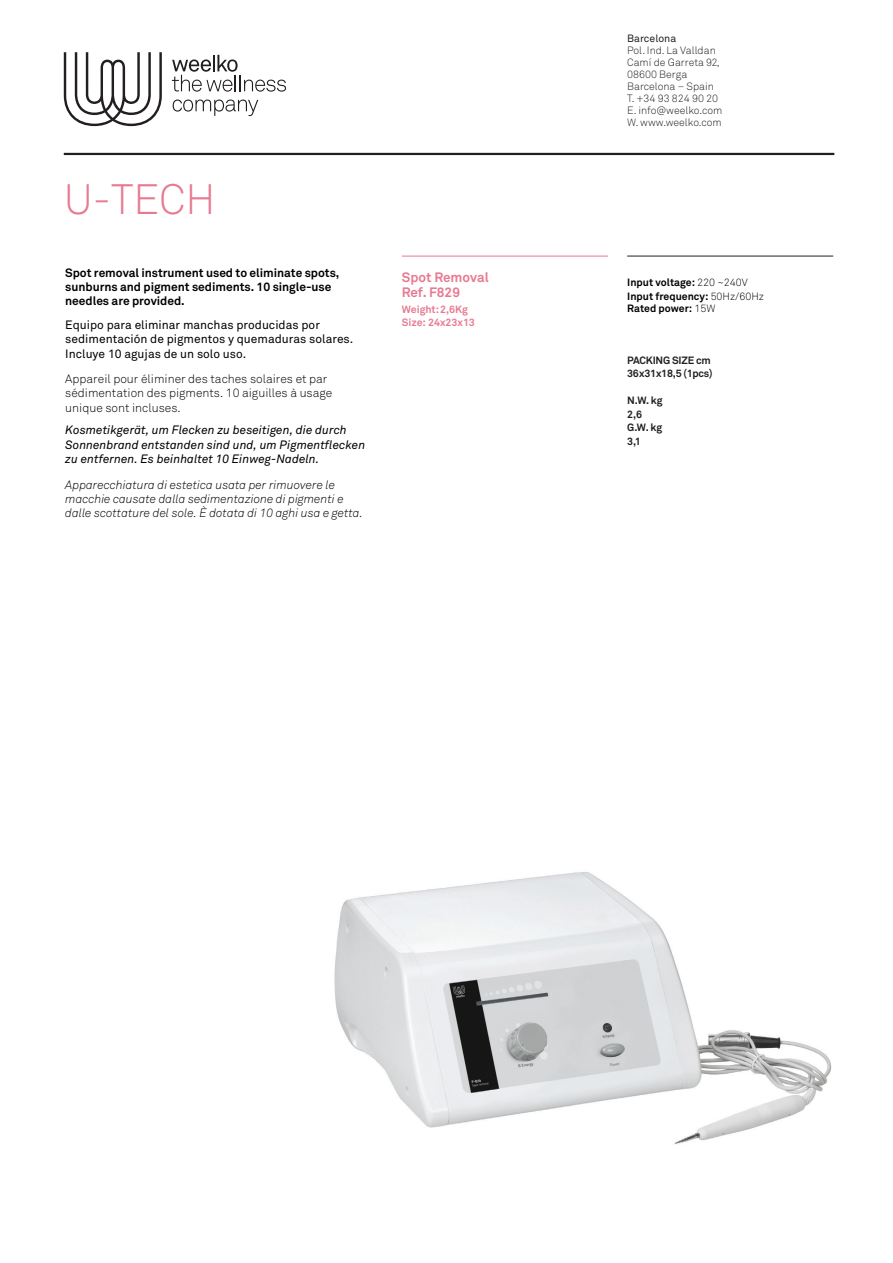
<style>
.page{position:relative;width:893px;height:1263px;background:#fff}
.page>*{position:absolute;margin:0;border:0;box-sizing:border-box;transform-origin:0 0}
.t1{font:300 42px "Akkurat";color:#e77a91}
.t2{font:700 13.5px/15px "Akkurat";color:#e77a91}
.t3{font:italic 300 12px/14.4px "Akkurat";color:#000001}
.t4{font:italic 12px/14.4px "Akkurat";color:#000001}
.t5{font:12px/14.4px "Akkurat Std";color:#000001}
.t6{font:300 12px/14.4px "Akkurat";color:#000001}
.t7{font:700 12px/14.4px "Akkurat Std";letter-spacing:-.005em;color:#000001}
.t8{font:300 10.5px/12px "Akkurat";color:#231f20}
.t9{font:700 10.5px/13.5px "Akkurat";letter-spacing:-.02em;color:#231f20}
.t10{font:700 10.5px/14.1px "Akkurat";color:#000001}
.t11{font:700 10.5px/12.6px "Akkurat";color:#e77a91}
.t12{font:700 10.5px "Akkurat Std";color:#000001}
.t13{font:10.5px "Akkurat";color:#231f20}
.s1{font-weight:300}
.s2{font-family:"Akkurat";font-weight:300}
</style>
<div class="page">
<hr style="left:402px;top:256px;width:206px;height:1px;background:#e77a91">
<img style="left:334px;top:872px;width:498px;height:272px">
<hr style="left:627px;top:256px;width:206px;height:1px;background:#231f20">
<hr style="left:64px;top:153px;width:770px;height:2px;background:#231f20">
<svg style="left:173px;top:100px;width:85px;height:16px"></svg>
<svg style="left:172px;top:55px;width:114px;height:37px"></svg>
<svg style="left:64px;top:52px;width:98px;height:74px"></svg>
<h1 class="t1" style="left:64px;top:175px;width:153px">U-TECH</h1>
<p class="t7" style="left:65px;top:265px;width:276px">Spot removal instrument used to eliminate spots, sunburns and pigment sediments. 10 single-use needles are provided.</p>
<p class="t5" style="left:65px;top:318px;width:290px">Equipo para eliminar manchas producidas por sedimentación de pigmentos y quemaduras solares.<br>Incluye 10 agujas de un solo uso.</p>
<p class="t6" style="left:65px;top:372px;width:269px">Appareil pour éliminer des taches solaires et par sédimentation des pigments. 10 aiguilles à usage unique sont incluses.</p>
<p class="t4" style="left:65px;top:423px;width:301px">Kosmetikgerät, um Flecken zu beseitigen, die durch<br>Sonnenbrand entstanden sind und, um Pigmentflecken zu entfernen. Es beinhaltet 10 Einweg-Nadeln.</p>
<p class="t3" style="left:65px;top:477px;width:299px">Apparecchiatura di estetica usata per rimuovere le macchie causate dalla sedimentazione di pigmenti e dalle scottature del sole. È dotata di 10 aghi usa e getta.</p>
<p class="t2" style="left:402px;top:270px;width:88px">Spot Removal<br>Ref. F829</p>
<p class="t11" style="left:402px;top:303px;width:75px">Weight: 2,6Kg<br>Size: 24x23x13</p>
<p class="t13" style="left:627px;top:32px;width:50px">Barcelona</p>
<p class="t8" style="left:627px;top:45px;width:97px">Pol. Ind. La Valldan<br>Camí de Garreta 92,<br>08600 Berga<br>Barcelona – Spain<br>T. +34 93 824 90 20<br>E. info@weelko.com<br>W. www.weelko.com</p>
<p class="t10" style="left:627px;top:275px;width:138px">Input voltage: <span class="s1">220 ~240V<br></span>Input frequency: <span class="s1">50Hz/60Hz</span></p>
<p class="t12" style="left:627px;top:302px;width:90px">Rated power: <span class="s2">15W</span></p>
<p class="t9" style="left:627px;top:353px;width:87px">PACKING SIZE cm<br>36x31x18,5 (1pcs)</p>
<p class="t9" style="left:627px;top:394px;width:37px">N.W. kg<br>2,6<br>G.W. kg<br>3,1</p>
</div>
